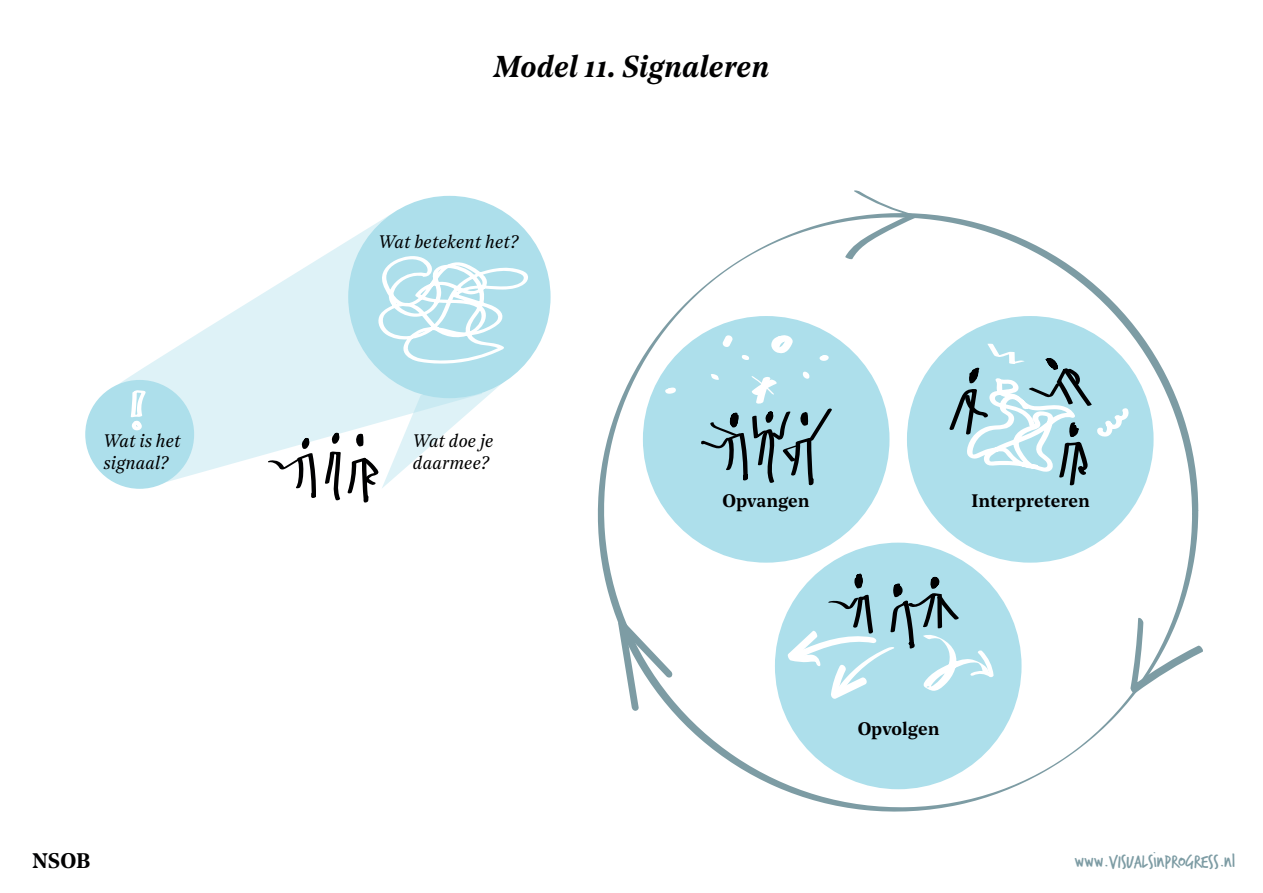
<style>
.page{position:relative;width:1263px;height:893px;background:#fff}
.page>*{position:absolute;margin:0;border:0;box-sizing:border-box;transform-origin:0 0}
.t1{font:italic 600 30px "Noe Text";color:#000001}
.t2{font:600 21px "Noe Text";color:#000001}
.t3{font:19.5px "Trash Hand";color:#7d9ca4}
.t4{font:italic 18px/21.6px "Noe Text";color:#000001}
.t5{font:600 18px "Noe Text";color:#000001}
.s1{font-family:"Covered By Your Grace"}
</style>
<div class="page">
<svg style="left:117px;top:210px;width:280px;height:274px;fill:#def2f7"></svg>
<div style="left:85px;top:380px;width:109px;height:109px;background:#addfeb;border-radius:50%"></div>
<div style="left:348px;top:196px;width:203px;height:202px;background:#addfeb;border-radius:50%"></div>
<svg style="left:325px;top:451px;width:16px;height:50px"></svg>
<svg style="left:332px;top:433px;width:8px;height:11px"></svg>
<svg style="left:347px;top:254px;width:182px;height:249px"></svg>
<svg style="left:268px;top:438px;width:48px;height:60px"></svg>
<svg style="left:131px;top:390px;width:15px;height:41px"></svg>
<svg style="left:597px;top:213px;width:601px;height:599px"></svg>
<svg style="left:1130px;top:617px;width:73px;height:77px"></svg>
<svg style="left:618px;top:620px;width:55px;height:91px"></svg>
<svg style="left:845px;top:190px;width:74px;height:70px"></svg>
<h1 class="t1" style="left:494px;top:44px;width:277px">Model 11. Signaleren</h1>
<p class="t4" style="left:103px;top:429px;width:79px">Wat is het signaal?</p>
<p class="t4" style="left:378px;top:230px;width:141px">Wat betekent het?</p>
<p class="t4" style="left:413px;top:429px;width:82px">Wat doe je daarmee?</p>
<p class="t5" style="left:722px;top:487px;width:88px">Opvangen</p>
<p class="t5" style="left:971px;top:487px;width:120px">Interpreteren</p>
<p class="t5" style="left:858px;top:715px;width:83px">Opvolgen</p>
<p class="t2" style="left:32px;top:845px;width:60px">NSOB</p>
<p class="t3" style="left:1075px;top:852px;width:162px"><span class="s1">www</span>.VISUALS<span class="s1">in</span>PROGRESS.<span class="s1">nl</span></p>
</div>
